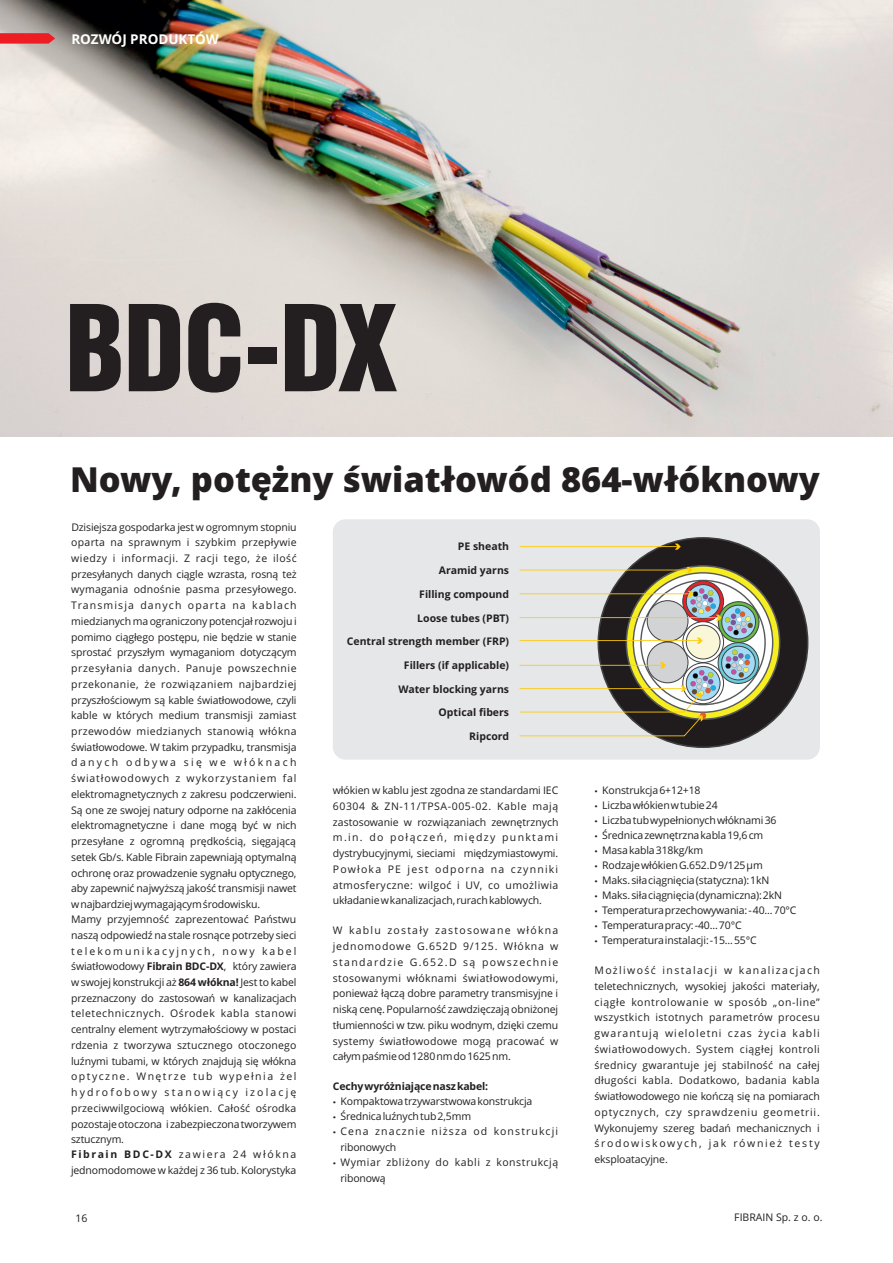
<style>
.page{position:relative;width:893px;height:1263px;background:#fff}
.page>*{position:absolute;margin:0;border:0;box-sizing:border-box;transform-origin:0 0}
.t1{font:108.9px "Swiss 921 BT Regular A";color:#231f20}
.t2{font:800 34.5px "Open Sans";color:#231f20}
.t3{font:700 13.5px "Open Sans";color:#fff}
.t4{font:10.5px/15.8px "Open Sans";letter-spacing:-.015em;color:#231f20}
.t5{font:700 10.5px "Open Sans";color:#231f20}
.s1{font-weight:700}
</style>
<div class="page">
<div style="left:333px;top:519px;width:487px;height:241px;background:#e6e7e9;border-radius:13px"></div>
<img style="left:0;top:0;width:893px;height:437px">
<svg style="left:0;top:33px;width:55px;height:11px"></svg>
<div style="left:598px;top:538px;width:210px;height:209px;background:#201c1d;border-radius:50%"></div>
<svg style="left:626px;top:566px;width:154px;height:153px"></svg>
<svg style="left:633px;top:573px;width:140px;height:139px"></svg>
<svg style="left:520px;top:544px;width:161px;height:6px"></svg>
<svg style="left:520px;top:567px;width:172px;height:6px"></svg>
<svg style="left:520px;top:581px;width:242px;height:155px"></svg>
<p class="t3" style="left:71px;top:33px;width:149px">ROZWÓJ PRODUKTÓW</p>
<h1 class="t1" style="left:65px;top:308px;width:331px">BDC-DX</h1>
<h2 class="t2" style="left:70px;top:465px;width:751px">Nowy, potężny światłowód 864-włóknowy</h2>
<p class="t4" style="left:71px;top:520px;width:227px">Dzisiejsza gospodarka jest w ogromnym stopniu oparta na sprawnym i szybkim przepływie wiedzy i informacji. Z racji tego, że ilość przesyłanych danych ciągle wzrasta, rosną też wymagania odnośnie pasma przesyłowego.<br>Transmisja danych oparta na kablach miedzianych ma ograniczony potencjał rozwoju i pomimo ciągłego postępu, nie będzie w stanie sprostać przyszłym wymaganiom dotyczącym przesyłania danych. Panuje powszechnie przekonanie, że rozwiązaniem najbardziej przyszłościowym są kable światłowodowe, czyli kable w których medium transmisji zamiast przewodów miedzianych stanowią włókna światłowodowe. W takim przypadku, transmisja danych odbywa się we włóknach światłowodowych z wykorzystaniem fal elektromagnetycznych z zakresu podczerwieni.<br>Są one ze swojej natury odporne na zakłócenia elektromagnetyczne i dane mogą być w nich przesyłane z ogromną prędkością, sięgającą setek Gb/s. Kable Fibrain zapewniają optymalną ochronę oraz prowadzenie sygnału optycznego, aby zapewnić najwyższą jakość transmisji nawet w najbardziej wymagającym środowisku.<br>Mamy przyjemność zaprezentować Państwu naszą odpowiedź na stale rosnące potrzeby sieci telekomunikacyjnych, nowy kabel światłowodowy <span class="s1">Fibrain BDC-DX</span>, który zawiera w swojej konstrukcji aż <span class="s1">864 włókna!</span> Jest to kabel przeznaczony do zastosowań w kanalizacjach teletechnicznych. Ośrodek kabla stanowi centralny element wytrzymałościowy w postaci rdzenia z tworzywa sztucznego otoczonego luźnymi tubami, w których znajdują się włókna optyczne. Wnętrze tub wypełnia żel hydrofobowy stanowiący izolację przeciwwilgociową włókien. Całość ośrodka pozostaje otoczona i zabezpieczona tworzywem sztucznym.<br><span class="s1">Fibrain BDC-DX</span> zawiera 24 włókna jednomodomowe w każdej z 36 tub. Kolorystyka</p>
<p class="t5" style="left:458px;top:542px;width:53px">PE sheath</p>
<p class="t5" style="left:439px;top:566px;width:72px">Aramid yarns</p>
<p class="t5" style="left:419px;top:590px;width:91px">Filling compound</p>
<p class="t5" style="left:417px;top:613px;width:93px">Loose tubes (PBT)</p>
<p class="t5" style="left:347px;top:637px;width:164px">Central strength member (FRP)</p>
<p class="t5" style="left:404px;top:661px;width:107px">Fillers (if applicable)</p>
<p class="t5" style="left:398px;top:685px;width:112px">Water blocking yarns</p>
<p class="t5" style="left:439px;top:708px;width:72px">Optical fibers</p>
<p class="t5" style="left:469px;top:732px;width:41px">Ripcord</p>
<p class="t4" style="left:333px;top:784px;width:227px;text-align:justify">włókien w kablu jest zgodna ze standardami IEC 60304 &amp; ZN-11/TPSA-005-02. Kable mają zastosowanie w rozwiązaniach zewnętrznych m.in. do połączeń, między punktami dystrybucyjnymi, sieciami międzymiastowymi.<br>Powłoka PE jest odporna na czynniki atmosferyczne: wilgoć i UV, co umożliwia układanie w kanalizacjach, rurach kablowych.</p>
<p class="t4" style="left:333px;top:924px;width:227px;text-align:justify">W kablu zostały zastosowane włókna jednomodowe G.652D 9/125. Włókna w standardzie G.652.D są powszechnie stosowanymi włóknami światłowodowymi, ponieważ łączą dobre parametry transmisyjne i niską cenę. Popularność zawdzięczają obniżonej tłumienności w tzw. piku wodnym, dzięki czemu systemy światłowodowe mogą pracować w całym paśmie od 1280 nm do 1625 nm.</p>
<p class="t5" style="left:333px;top:1082px;width:157px">Cechy wyróżniające nasz kabel:</p>
<p class="t4" style="left:340px;top:1095px;width:219px;line-height:15.3px">Kompaktowa trzywarstwowa konstrukcja<br>Średnica luźnych tub 2,5mm<br>Cena znacznie niższa od konstrukcji ribonowych<br>Wymiar zbliżony do kabli z konstrukcją ribonową</p>
<p class="t4" style="left:602px;top:784px;width:196px;line-height:15px">Konstrukcja 6+12+18<br>Liczba włókien w tubie 24<br>Liczba tub wypełnionych włóknami 36<br>Średnica zewnętrzna kabla 19,6 cm<br>Masa kabla 318kg/km<br>Rodzaje włókien G.652.D 9/125 μm<br>Maks. siła ciągnięcia (statyczna): 1kN Maks. siła ciągnięcia (dynamiczna): 2kN Temperatura przechowywania: - 40... 70°C Temperatura pracy: -40... 70°C Temperatura instalacji: -15... 55°C</p>
<p class="t4" style="left:594px;top:964px;width:227px;text-align:justify">Możliwość instalacji w kanalizacjach teletechnicznych, wysokiej jakości materiały, ciągłe kontrolowanie w sposób „on-line” wszystkich istotnych parametrów procesu gwarantują wieloletni czas życia kabli światłowodowych. System ciągłej kontroli średnicy gwarantuje jej stabilność na całej długości kabla. Dodatkowo, badania kabla światłowodowego nie kończą się na pomiarach optycznych, czy sprawdzeniu geometrii.<br>Wykonujemy szereg badań mechanicznych i środowiskowych, jak również testy eksploatacyjne.</p>
<p class="t4" style="left:76px;top:1211px;width:14px">16</p>
<p class="t4" style="left:734px;top:1210px;width:90px">FIBRAIN Sp. z o. o.</p>
</div>
